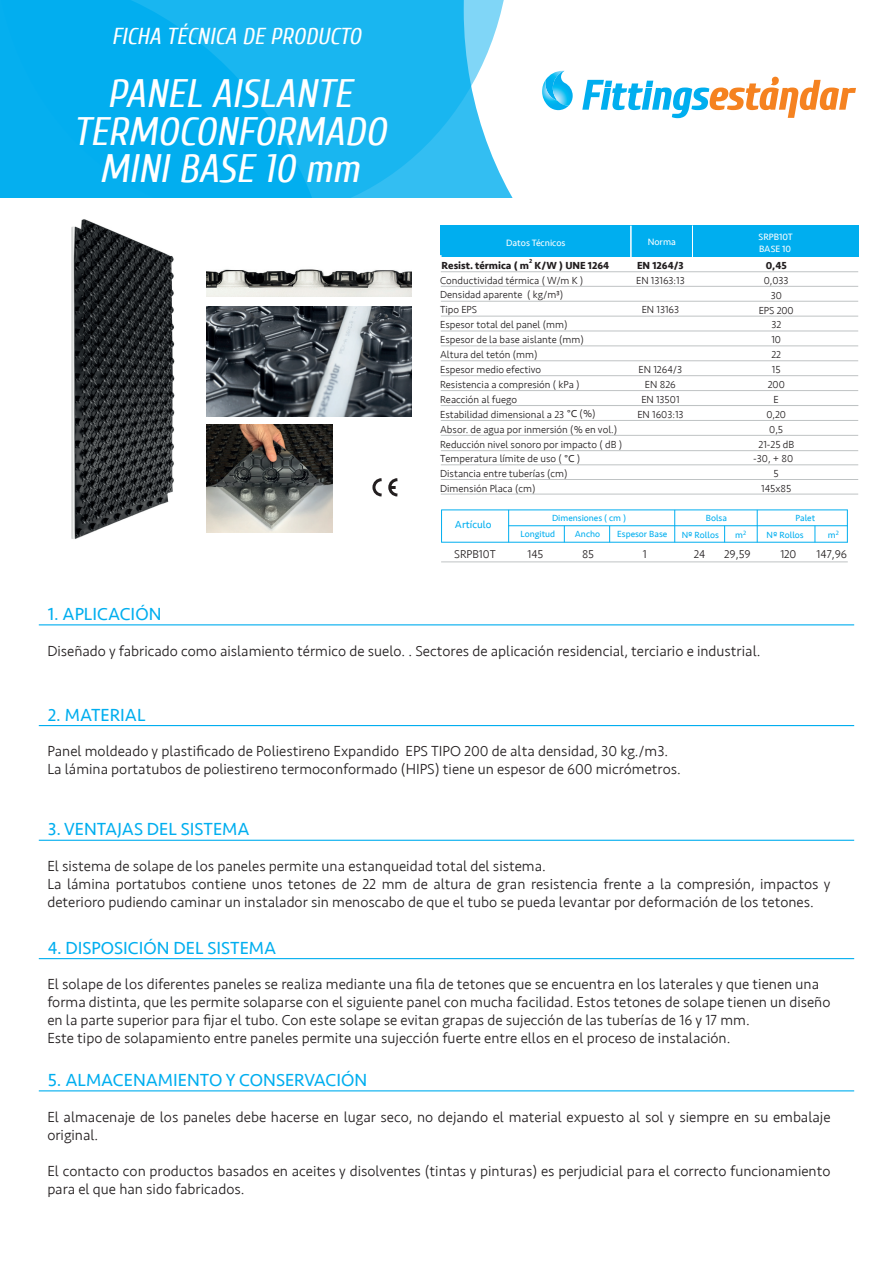
<style>
.page{position:relative;width:893px;height:1263px;background:#fff}
.page>*{position:absolute;margin:0;border:0;box-sizing:border-box;transform-origin:0 0}
.t1{font:italic 39.6px/37.5px "Cuprum";color:#fff;text-align:center}
.t2{font:italic 23.1px "Cuprum";color:#fff}
.t3{font:18px "Seravek";color:#00aeef}
.t4{font:15.75px "Seravek";color:#fff}
.t5{font:300 15px/18px "Seravek";color:#231f20}
.t6{font:300 11.7px "Seravek";color:#231f20}
.t7{font:300 10.5px/14.9px "Seravek";color:#231f20}
.t8{font:700 10.5px "Seravek";color:#231f20}
.t9{font:10.5px "Seravek";color:#00aeef}
.t10{font:9.45px/11.6px "Seravek";color:#fff}
.t11{font:9.15px "Seravek";color:#00aeef}
.t12{font:700 6.15px "Seravek";color:#231f20}
.s1{font-weight:400}
</style>
<div class="page">
<svg style="left:0;top:0;width:510px;height:198px;background:#1ab6f0"></svg>
<svg style="left:582px;top:76px;width:274px;height:42px"></svg>
<svg style="left:542px;top:71px;width:31px;height:39px"></svg>
<svg style="left:373px;top:478px;width:24px;height:18px"></svg>
<hr style="left:508px;top:510px;width:1px;height:32px;background:#00aeef">
<hr style="left:441px;top:510px;width:1px;height:32px;background:#00aeef">
<hr style="left:847px;top:510px;width:1px;height:32px;background:#00aeef">
<svg style="left:564px;top:526px;width:1px;height:16px"></svg>
<svg style="left:609px;top:526px;width:1px;height:16px"></svg>
<hr style="left:674px;top:510px;width:1px;height:32px;background:#00aeef">
<svg style="left:724px;top:526px;width:1px;height:16px"></svg>
<hr style="left:757px;top:510px;width:1px;height:32px;background:#00aeef">
<svg style="left:815px;top:526px;width:1px;height:16px"></svg>
<hr style="left:508px;top:525px;width:340px;height:1px;background:#00aeef">
<hr style="left:441px;top:509px;width:407px;height:1px;background:#00aeef">
<hr style="left:441px;top:542px;width:407px;height:1px;background:#00aeef">
<div style="left:631px;top:226px;width:62px;height:31px;background:#00aeef"></div>
<div style="left:441px;top:226px;width:190px;height:31px;background:#00aeef"></div>
<hr style="left:692px;top:226px;width:1px;height:31px;background:#fff">
<div style="left:776px;top:226px;width:82px;height:31px;background:#00aeef"></div>
<div style="left:694px;top:226px;width:82px;height:31px;background:#00aeef"></div>
<hr style="left:630px;top:226px;width:2px;height:31px;background:#fff">
<img style="left:206px;top:306px;width:206px;height:110px">
<img style="left:207px;top:424px;width:126px;height:108px">
<img style="left:71px;top:219px;width:104px;height:320px">
<img style="left:207px;top:269px;width:205px;height:28px">
<hr style="left:441px;top:271px;width:417px;height:1px;background:#bfc3c4">
<hr style="left:441px;top:286px;width:417px;height:1px;background:#bfc3c4">
<hr style="left:441px;top:301px;width:417px;height:1px;background:#bfc3c4">
<hr style="left:441px;top:316px;width:417px;height:1px;background:#bfc3c4">
<hr style="left:441px;top:331px;width:417px;height:1px;background:#bfc3c4">
<hr style="left:441px;top:345px;width:417px;height:1px;background:#bfc3c4">
<hr style="left:441px;top:360px;width:417px;height:1px;background:#bfc3c4">
<hr style="left:441px;top:375px;width:417px;height:1px;background:#bfc3c4">
<hr style="left:441px;top:390px;width:417px;height:1px;background:#bfc3c4">
<hr style="left:441px;top:405px;width:417px;height:1px;background:#bfc3c4">
<hr style="left:441px;top:420px;width:417px;height:1px;background:#bfc3c4">
<hr style="left:441px;top:435px;width:417px;height:1px;background:#bfc3c4">
<hr style="left:441px;top:479px;width:417px;height:1px;background:#bfc3c4">
<hr style="left:441px;top:494px;width:417px;height:1px;background:#bfc3c4">
<svg style="left:775px;top:271px;width:1px;height:106px"></svg>
<hr style="left:441px;top:450px;width:417px;height:1px;background:#bfc3c4">
<svg style="left:509px;top:510px;width:2px;height:33px"></svg>
<hr style="left:441px;top:561px;width:407px;height:1px;background:#bfc3c4">
<hr style="left:39px;top:624px;width:815px;height:1px;background:#00aeef">
<hr style="left:39px;top:725px;width:815px;height:1px;background:#00aeef">
<hr style="left:39px;top:840px;width:815px;height:1px;background:#00aeef">
<hr style="left:39px;top:958px;width:815px;height:1px;background:#00aeef">
<hr style="left:39px;top:1090px;width:815px;height:1px;background:#00aeef">
<hr style="left:441px;top:464px;width:417px;height:1px;background:#bfc3c4">
<h2 class="t2" style="left:112px;top:23px;width:251px">FICHA TÉCNICA DE PRODUCTO</h2>
<h1 class="t1" style="left:73px;top:76px;width:315px">PANEL AISLANTE<br>TERMOCONFORMADO<br>MINI BASE 10 mm</h1>
<p class="t3" style="left:48px;top:603px;width:115px">1. APLICACIÓN</p>
<p class="t10" style="left:506px;top:237px;width:61px">Datos Técnicos</p>
<p class="t10" style="left:648px;top:236px;width:30px">Norma</p>
<p class="t10" style="left:759px;top:231px;width:36px">SRPB10T<br>BASE 10</p>
<p class="t8" style="left:766px;top:259px;width:23px">0,45</p>
<p class="t7" style="left:759px;top:273px;width:37px;text-align:center">0,033<br>30<br>EPS 200<br>32<br>10<br>22<br>15<br>200<br>E<br>0,20<br>0,5</p>
<p class="t7" style="left:761px;top:466px;width:32px;text-align:center">5<br>145x85</p>
<p class="t12" style="left:529px;top:258px;width:5px">2</p>
<p class="t8" style="left:535px;top:259px;width:76px">K/W ) UNE 1264</p>
<p class="t8" style="left:442px;top:259px;width:89px">Resist. térmica ( m</p>
<p class="t8" style="left:637px;top:259px;width:48px">EN 1264/3</p>
<p class="t7" style="left:440px;top:273px;width:145px">Conductividad térmica ( W/m K )</p>
<p class="t7" style="left:636px;top:273px;width:50px">EN 13163:13</p>
<p class="t7" style="left:440px;top:288px;width:125px">Densidad aparente ( kg/m3)<br>Tipo EPS</p>
<p class="t7" style="left:642px;top:303px;width:39px">EN 13163</p>
<p class="t7" style="left:440px;top:317px;width:145px">Espesor total del panel (mm)<br>Espesor de la base aislante (mm)<br>Altura del tetón (mm)<br>Espesor medio efectivo</p>
<p class="t7" style="left:639px;top:362px;width:45px">EN 1264/3</p>
<p class="t7" style="left:440px;top:377px;width:141px">Resistencia a compresión ( kPa )</p>
<p class="t7" style="left:645px;top:377px;width:32px">EN 826</p>
<p class="t7" style="left:440px;top:392px;width:78px">Reacción al fuego</p>
<p class="t7" style="left:641px;top:392px;width:40px">EN 13501</p>
<p class="t7" style="left:440px;top:407px;width:157px">Estabilidad dimensional a 23 <span class="s1">℃</span> (%)</p>
<p class="t7" style="left:637px;top:407px;width:48px">EN 1603:13</p>
<p class="t7" style="left:440px;top:422px;width:184px;line-height:15.3px">Absor. de agua por inmersión (% en vol.)<br>Reducción nivel sonoro por impacto ( dB )</p>
<p class="t7" style="left:758px;top:437px;width:37px">21-25 dB</p>
<p class="t7" style="left:440px;top:451px;width:142px">Temperatura límite de uso ( <span class="s1">℃</span> )</p>
<p class="t7" style="left:753px;top:451px;width:42px">-30, + 80</p>
<p class="t7" style="left:440px;top:466px;width:129px">Distancia entre tuberías (cm)<br>Dimensión Placa (cm)</p>
<p class="t9" style="left:455px;top:518px;width:38px">Artículo</p>
<p class="t4" style="left:452px;top:518px;width:10px">®</p>
<p class="t11" style="left:552px;top:512px;width:76px">Dimensiones ( cm )</p>
<p class="t11" style="left:706px;top:512px;width:23px">Bolsa</p>
<p class="t11" style="left:796px;top:512px;width:21px">Palet</p>
<p class="t11" style="left:521px;top:528px;width:36px">Longitud</p>
<p class="t11" style="left:682px;top:529px;width:39px">Nº Rollos</p>
<p class="t11" style="left:735px;top:529px;width:12px">m<sup>2</sup></p>
<p class="t11" style="left:767px;top:529px;width:39px">Nº Rollos</p>
<p class="t11" style="left:828px;top:529px;width:12px">m<sup>2</sup></p>
<p class="t11" style="left:575px;top:528px;width:27px">Ancho</p>
<p class="t11" style="left:617px;top:528px;width:51px">Espesor Base</p>
<p class="t6" style="left:454px;top:547px;width:43px">SRPB10T</p>
<p class="t6" style="left:527px;top:547px;width:17px">145</p>
<p class="t6" style="left:582px;top:547px;width:14px">85</p>
<p class="t6" style="left:643px;top:547px;width:5px">1</p>
<p class="t6" style="left:694px;top:547px;width:13px">24</p>
<p class="t6" style="left:724px;top:547px;width:28px">29,59</p>
<p class="t6" style="left:780px;top:547px;width:18px">120</p>
<p class="t6" style="left:817px;top:547px;width:32px">147,96</p>
<p class="t5" style="left:47px;top:642px;width:715px">Diseñado y fabricado como aislamiento térmico de suelo. . Sectores de aplicación residencial, terciario e industrial.</p>
<p class="t3" style="left:48px;top:704px;width:99px">2. MATERIAL</p>
<p class="t5" style="left:47px;top:742px;width:635px">Panel moldeado y plastificado de Poliestireno Expandido EPS TIPO 200 de alta densidad, 30 kg./m3.<br>La lámina portatubos de poliestireno termoconformado (HIPS) tiene un espesor de 600 micrómetros.</p>
<p class="t3" style="left:48px;top:819px;width:203px">3. VENTAJAS DEL SISTEMA</p>
<p class="t5" style="left:47px;top:857px;width:785px">El sistema de solape de los paneles permite una estanqueidad total del sistema.<br>La lámina portatubos contiene unos tetones de 22 mm de altura de gran resistencia frente a la compresión, impactos y deterioro pudiendo caminar un instalador sin menoscabo de que el tubo se pueda levantar por deformación de los tetones.</p>
<p class="t3" style="left:48px;top:937px;width:230px">4. DISPOSICIÓN DEL SISTEMA</p>
<p class="t5" style="left:47px;top:976px;width:785px">El solape de los diferentes paneles se realiza mediante una fila de tetones que se encuentra en los laterales y que tienen una forma distinta, que les permite solaparse con el siguiente panel con mucha facilidad. Estos tetones de solape tienen un diseño en la parte superior para fijar el tubo. Con este solape se evitan grapas de sujección de las tuberías de 16 y 17 mm.<br>Este tipo de solapamiento entre paneles permite una sujección fuerte entre ellos en el proceso de instalación.</p>
<p class="t3" style="left:48px;top:1069px;width:321px">5. ALMACENAMIENTO Y CONSERVACIÓN</p>
<p class="t5" style="left:47px;top:1108px;width:785px">El almacenaje de los paneles debe hacerse en lugar seco, no dejando el material expuesto al sol y siempre en su embalaje original.</p>
<p class="t5" style="left:47px;top:1162px;width:785px">El contacto con productos basados en aceites y disolventes (tintas y pinturas) es perjudicial para el correcto funcionamiento para el que han sido fabricados.</p>
</div>
